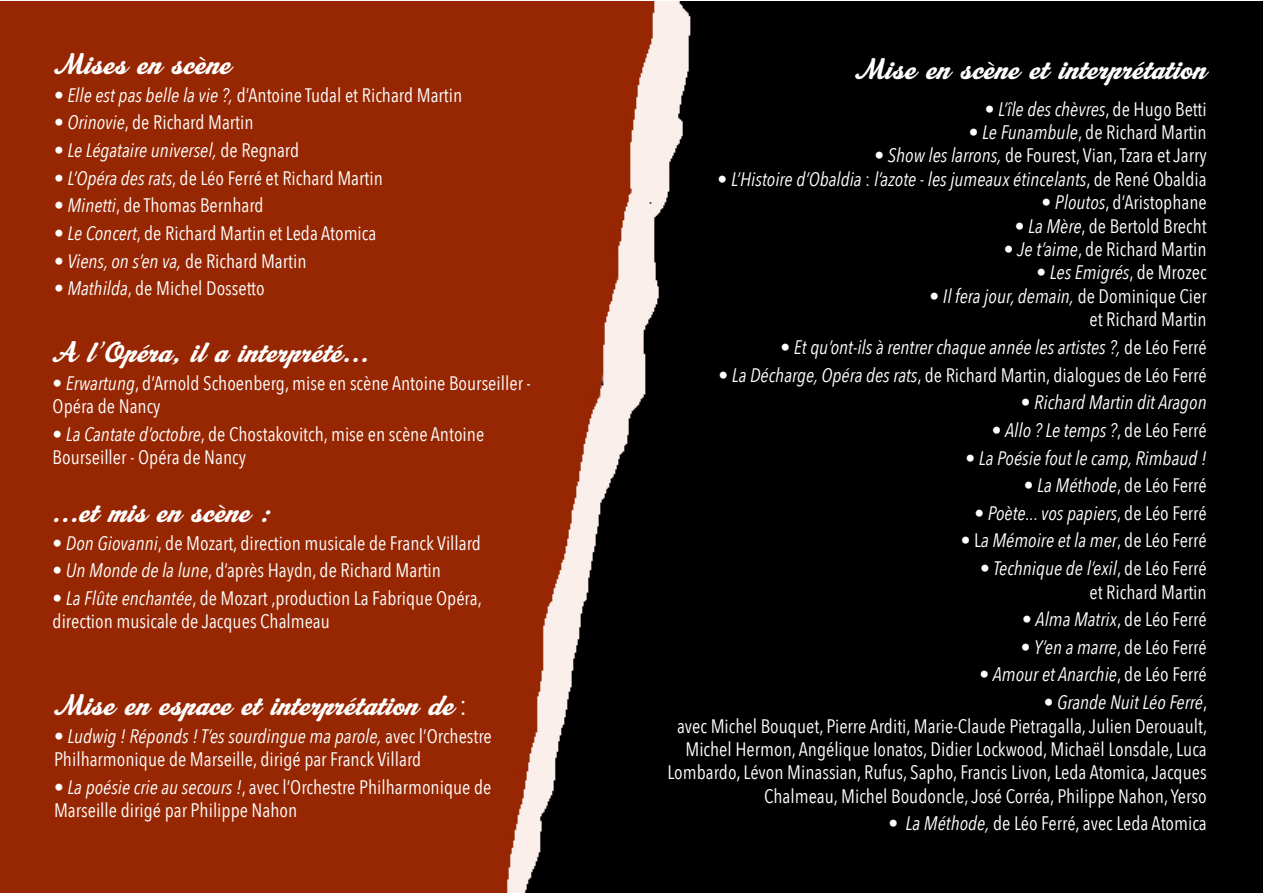
<style>
.page{position:relative;width:1263px;height:893px;background:#fff}
.page>*{position:absolute;margin:0;border:0;box-sizing:border-box;transform-origin:0 0}
.t1{font:28.5px "Machiarge";color:#fff}
.t2{font:19.5px/23.4px "Avenir Next Condensed";color:#fff}
.t3{font:italic 19.5px "Avenir Next Condensed";color:#fff}
.s1{font-style:italic}
.s2{font-style:normal}
.s3{font-family:"Avenir Next Condensed"}
</style>
<div class="page">
<img style="left:0;top:1px;width:1263px;height:892px">
<h1 class="t1" style="left:54px;top:47px;width:179px">Mises en scène</h1>
<p class="t2" style="left:54px;top:82px;width:410px">• <span class="s1">Elle est pas belle la vie ?,</span> d’Antoine Tudal et Richard Martin</p>
<p class="t2" style="left:54px;top:110px;width:201px">• <span class="s1">Orinovie</span>, de Richard Martin</p>
<p class="t3" style="left:54px;top:138px;width:247px"><span class="s2">•</span> Le Légataire universel, <span class="s2">de Regnard</span></p>
<p class="t2" style="left:54px;top:165px;width:330px">• <span class="s1">L’Opéra des rats</span>, de Léo Ferré et Richard Martin</p>
<p class="t2" style="left:54px;top:193px;width:211px">• <span class="s1">Minetti</span>, de Thomas Bernhard</p>
<p class="t2" style="left:54px;top:220px;width:324px">• <span class="s1">Le Concert</span>, de Richard Martin et Leda Atomica</p>
<p class="t2" style="left:54px;top:248px;width:254px">• <span class="s1">Viens, on s’en va,</span> de Richard Martin</p>
<p class="t2" style="left:54px;top:276px;width:212px">• <span class="s1">Mathilda</span>, de Michel Dossetto</p>
<h1 class="t1" style="left:53px;top:335px;width:319px">A l’Opéra, il a interprété...</h1>
<p class="t2" style="left:53px;top:370px;width:480px">• <span class="s1">Erwartung</span>, d’Arnold Schoenberg, mise en scène Antoine Bourseiller -<br>Opéra de Nancy</p>
<p class="t2" style="left:53px;top:421px;width:433px">• <span class="s1">La Cantate d’octobre</span>, de Chostakovitch, mise en scène Antoine<br>Bourseiller - Opéra de Nancy</p>
<h1 class="t1" style="left:53px;top:495px;width:221px">...et mis en scène :</h1>
<p class="t2" style="left:53px;top:530px;width:430px">• <span class="s1">Don Giovanni</span>, de Mozart, direction musicale de Franck Villard</p>
<p class="t2" style="left:53px;top:558px;width:390px">• <span class="s1">Un Monde de la lune</span>, d’après Haydn, de Richard Martin</p>
<p class="t2" style="left:53px;top:585px;width:431px">• <span class="s1">La Flûte enchantée</span>, de Mozart ,production La Fabrique Opéra, direction musicale de Jacques Chalmeau</p>
<h1 class="t1" style="left:54px;top:688px;width:414px">Mise en espace et interprétation de <span class="s3">:</span></h1>
<p class="t2" style="left:54px;top:723px;width:439px">• <span class="s1">Ludwig ! Réponds ! T’es sourdingue ma parole,</span> avec l’Orchestre<br>Philharmonique de Marseille, dirigé par Franck Villard</p>
<p class="t2" style="left:54px;top:774px;width:439px">• <span class="s1">La poésie crie au secours !</span>, avec l’Orchestre Philharmonique de<br>Marseille dirigé par Philippe Nahon</p>
<h1 class="t1" style="left:855px;top:53px;width:353px">Mise en scène et interprétation</h1>
<p class="t3" style="left:985px;top:97px;width:224px">• L’île des chèvres<span class="s2">, de Hugo Betti</span></p>
<p class="t2" style="left:969px;top:120px;width:239px">• <span class="s1">Le Funambule</span>, de Richard Martin</p>
<p class="t2" style="left:874px;top:143px;width:334px">• <span class="s1">Show les larrons,</span> de Fourest, Vian, Tzara et Jarry</p>
<p class="t3" style="left:718px;top:167px;width:491px"><span class="s2">•</span> L’Histoire d’Obaldia <span class="s2">:</span> l’azote - les jumeaux étincelants<span class="s2">, de René Obaldia</span></p>
<p class="t2" style="left:1041px;top:190px;width:167px">• <span class="s1">Ploutos</span>, d’Aristophane</p>
<p class="t2" style="left:1015px;top:213px;width:194px">• <span class="s1">La Mère</span>, de Bertold Brecht</p>
<p class="t2" style="left:1004px;top:237px;width:204px">• <span class="s1">Je t’aime</span>, de Richard Martin</p>
<p class="t2" style="left:1036px;top:260px;width:172px">• <span class="s1">Les Emigrés</span>, de Mrozec</p>
<p class="t2" style="left:929px;top:283px;width:279px;text-align:right">• <span class="s1">Il fera jour, demain,</span> de Dominique Cier et Richard Martin</p>
<p class="t3" style="left:781px;top:335px;width:428px"><span class="s2">•</span> Et qu’ont-ils à rentrer chaque année les artistes ?, <span class="s2">de Léo Ferré</span></p>
<p class="t2" style="left:718px;top:362px;width:490px">• <span class="s1">La Décharge, Opéra des rats</span>, de Richard Martin, dialogues de Léo Ferré</p>
<p class="t3" style="left:1021px;top:391px;width:187px"><span class="s2">•</span> Richard Martin dit Aragon</p>
<p class="t3" style="left:992px;top:418px;width:216px"><span class="s2">•</span> Allo ? Le temps ?<span class="s2">, de Léo Ferré</span></p>
<p class="t3" style="left:965px;top:446px;width:243px"><span class="s2">•</span> La Poésie fout le camp, Rimbaud !</p>
<p class="t2" style="left:1024px;top:473px;width:184px">• <span class="s1">La Méthode</span>, de Léo Ferré</p>
<p class="t3" style="left:974px;top:501px;width:234px"><span class="s2">•</span> Poète... vos papiers<span class="s2">, de Léo Ferré</span></p>
<p class="t3" style="left:961px;top:529px;width:247px"><span class="s2">• L</span>a Mémoire et la mer<span class="s2">, de Léo Ferré</span></p>
<p class="t2" style="left:980px;top:556px;width:228px;text-align:right">• <span class="s1">Technique de l’exil</span>, de Léo Ferré et Richard Martin</p>
<p class="t2" style="left:1022px;top:607px;width:186px">• <span class="s1">Alma Matrix</span>, de Léo Ferré</p>
<p class="t2" style="left:1021px;top:634px;width:187px">• <span class="s1">Y’en a marre</span>, de Léo Ferré</p>
<p class="t3" style="left:979px;top:663px;width:229px"><span class="s2">•</span> Amour et Anarchie<span class="s2">, de Léo Ferré</span></p>
<p class="t2" style="left:667px;top:690px;width:541px;text-align:right">• <span class="s1">Grande Nuit Léo Ferré</span>,<br>avec Michel Bouquet, Pierre Arditi, Marie-Claude Pietragalla, Julien Derouault, Michel Hermon, Angélique Ionatos, Didier Lockwood, Michaël Lonsdale, Luca Lombardo, Lévon Minassian, Rufus, Sapho, Francis Livon, Leda Atomica, Jacques Chalmeau, Michel Boudoncle, José Corréa, Philippe Nahon, Yerso</p>
<p class="t2" style="left:889px;top:811px;width:320px">• <span class="s1">La Méthode,</span> de Léo Ferré, avec Leda Atomica</p>
</div>
